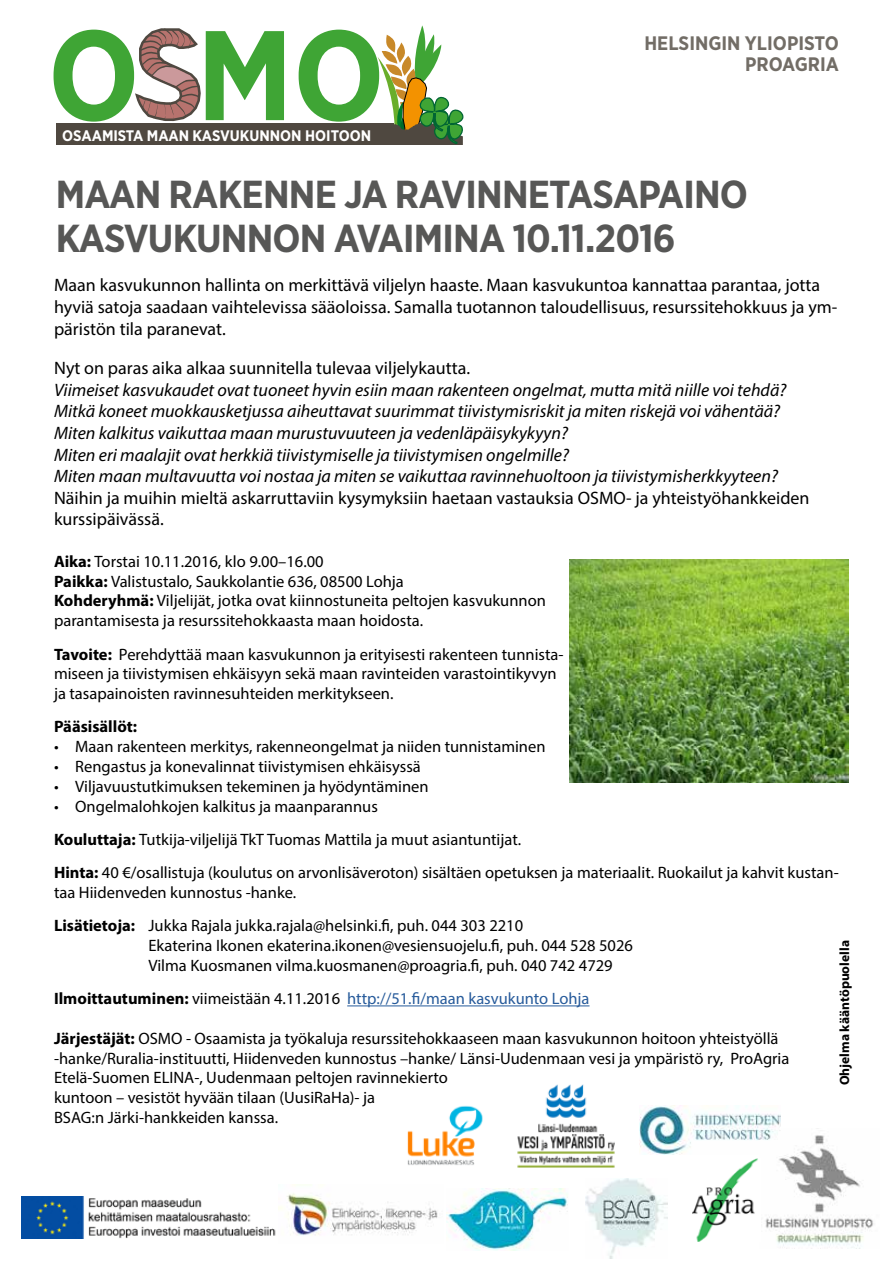
<style>
.page{position:relative;width:893px;height:1263px;background:#fff}
.page>*{position:absolute;margin:0;border:0;box-sizing:border-box;transform-origin:0 0}
.t1{font:700 127.2px "Gotham Narrow";color:#3fa535}
.t2{font:700 39px/43.8px "Gotham Narrow";letter-spacing:-.02em;color:#575756}
.t3{font:700 19.5px/21px "Gotham Narrow";color:#726d66;text-align:right}
.t4{font:italic 18px/21.6px "Myriad Pro";color:#000}
.t5{font:18px/21.6px "Myriad Pro";color:#000}
.t6{font:16.5px/19.8px "Myriad Pro";color:#000}
.t7{font:16.5px "Myriad Pro";color:#275b9b}
.t8{font:700 16.5px "Myriad Pro";color:#000}
.t9{font:700 15.3px "Gotham Narrow";color:#fff}
.t10{font:700 13.5px "Myriad Pro";color:#000}
.s1{font-weight:700}
.s2{font-weight:700;color:#000}
.s3{color:#000}
</style>
<div class="page">
<img style="left:570px;top:559px;width:278px;height:224px">
<hr style="left:347px;top:1005px;width:242px;height:1px;background:#275b9b">
<div style="left:57px;top:124px;width:337px;height:22px;background:#4f4840"></div>
<svg style="left:378px;top:25px;width:85px;height:120px"></svg>
<svg style="left:135px;top:28px;width:66px;height:94px"></svg>
<div style="left:57px;top:145px;width:406px;height:11px;background:#fff"></div>
<img style="left:765px;top:1128px;width:109px;height:121px">
<img style="left:692px;top:1158px;width:66px;height:84px">
<img style="left:21px;top:1197px;width:255px;height:41px">
<img style="left:278px;top:1184px;width:160px;height:52px">
<img style="left:585px;top:1178px;width:82px;height:80px">
<img style="left:447px;top:1188px;width:121px;height:62px">
<img style="left:407px;top:1105px;width:76px;height:60px">
<img style="left:640px;top:1106px;width:141px;height:49px">
<img style="left:517px;top:1084px;width:98px;height:84px">
<h1 class="t1" style="left:48px;top:-6px;width:339px">O MO</h1>
<p class="t9" style="left:62px;top:126px;width:311px">OSAAMISTA MAAN KASVUKUNNON HOITOON</p>
<p class="t3" style="left:644px;top:33px;width:196px">HELSINGIN YLIOPISTO<br>PROAGRIA</p>
<h2 class="t2" style="left:56px;top:172px;width:694px">MAAN RAKENNE JA RAVINNETASAPAINO<br>KASVUKUNNON AVAIMINA 10.11.2016</h2>
<p class="t5" style="left:54px;top:274px;width:785px">Maan kasvukunnon hallinta on merkittävä viljelyn haaste. Maan kasvukuntoa kannattaa parantaa, jotta hyviä satoja saadaan vaihtelevissa sääoloissa. Samalla tuotannon taloudellisuus, resurssitehokkuus ja ym&shy;päristön tila paranevat.</p>
<p class="t5" style="left:54px;top:357px;width:418px">Nyt on paras aika alkaa suunnitella tulevaa viljelykautta.</p>
<p class="t4" style="left:54px;top:379px;width:734px">Viimeiset kasvukaudet ovat tuoneet hyvin esiin maan rakenteen ongelmat, mutta mitä niille voi tehdä?<br>Mitkä koneet muokkausketjussa aiheuttavat suurimmat tiivistymisriskit ja miten riskejä voi vähentää?<br>Miten kalkitus vaikuttaa maan murustuvuuteen ja vedenläpäisykykyyn?<br>Miten eri maalajit ovat herkkiä tiivistymiselle ja tiivistymisen ongelmille?<br>Miten maan multavuutta voi nostaa ja miten se vaikuttaa ravinnehuoltoon ja tiivistymisherkkyyteen?</p>
<p class="t5" style="left:54px;top:487px;width:757px">Näihin ja muihin mieltä askarruttaviin kysymyksiin haetaan vastauksia OSMO- ja yhteistyöhankkeiden kurssipäivässä.</p>
<p class="t6" style="left:54px;top:551px;width:493px"><span class="s1">Aika:</span> Torstai 10.11.2016, klo 9.00–16.00<br><span class="s1">Paikka:</span> Valistustalo, Saukkolantie 636, 08500 Lohja<br><span class="s1">Kohderyhmä:</span> Viljelijät, jotka ovat kiinnostuneita peltojen kasvukunnon parantamisesta ja resurssitehokkaasta maan hoidosta.</p>
<p class="t6" style="left:54px;top:644px;width:511px"><span class="s1">Tavoite:</span> Perehdyttää maan kasvukunnon ja erityisesti rakenteen tunnista&shy;miseen ja tiivistymisen ehkäisyyn sekä maan ravinteiden varastointikyvyn ja tasapainoisten ravinnesuhteiden merkitykseen.</p>
<p class="t8" style="left:54px;top:716px;width:85px">Pääsisällöt:</p>
<p class="t6" style="left:54px;top:736px;width:493px">• Maan rakenteen merkitys, rakenneongelmat ja niiden tunnistaminen</p>
<p class="t6" style="left:54px;top:756px;width:368px">• Rengastus ja konevalinnat tiivistymisen ehkäisyssä</p>
<p class="t6" style="left:54px;top:776px;width:376px">• Viljavuustutkimuksen tekeminen ja hyödyntäminen</p>
<p class="t6" style="left:54px;top:789px;width:786px;line-height:33.3px">• Ongelmalohkojen kalkitus ja maanparannus<br><span class="s1">Kouluttaja:</span> Tutkija-viljelijä TkT Tuomas Mattila ja muut asiantuntijat.<br><span class="s1">Hinta:</span> 40 €/osallistuja (koulutus on arvonlisäveroton) sisältäen opetuksen ja materiaalit. Ruokailut ja kahvit kustan-</p>
<p class="t6" style="left:54px;top:875px;width:471px;line-height:33.3px">taa Hiidenveden kunnostus -hanke.<br><span class="s1">Lisätietoja:</span> Jukka Rajala jukka.rajala@helsinki.fi, puh. 044 303 2210</p>
<p class="t6" style="left:148px;top:935px;width:486px">Ekaterina Ikonen ekaterina.ikonen@vesiensuojelu.fi, puh. 044 528 5026<br>Vilma Kuosmanen vilma.kuosmanen@proagria.fi, puh. 040 742 4729</p>
<p class="t7" style="left:54px;top:988px;width:537px"><span class="s2">Ilmoittautuminen:</span> <span class="s3">viimeistään 4.11.2016</span> http://51.fi/maan kasvukunto Lohja</p>
<p class="t6" style="left:54px;top:1028px;width:737px"><span class="s1">Järjestäjät:</span> OSMO - Osaamista ja työkaluja resurssitehokkaaseen maan kasvukunnon hoitoon yhteistyöllä -hanke/Ruralia-instituutti, Hiidenveden kunnostus –hanke/ Länsi-Uudenmaan vesi ja ympäristö ry, ProAgria Etelä-Suomen ELINA-, Uudenmaan peltojen ravinnekierto<br>kuntoon – vesistöt hyvään tilaan (UusiRaHa)- ja<br>BSAG:n Järki-hankkeiden kanssa.</p>
<p class="t10" style="left:836px;top:1085px;width:147px;rotate:-90deg">Ohjelma kääntöpuolella</p>
</div>
